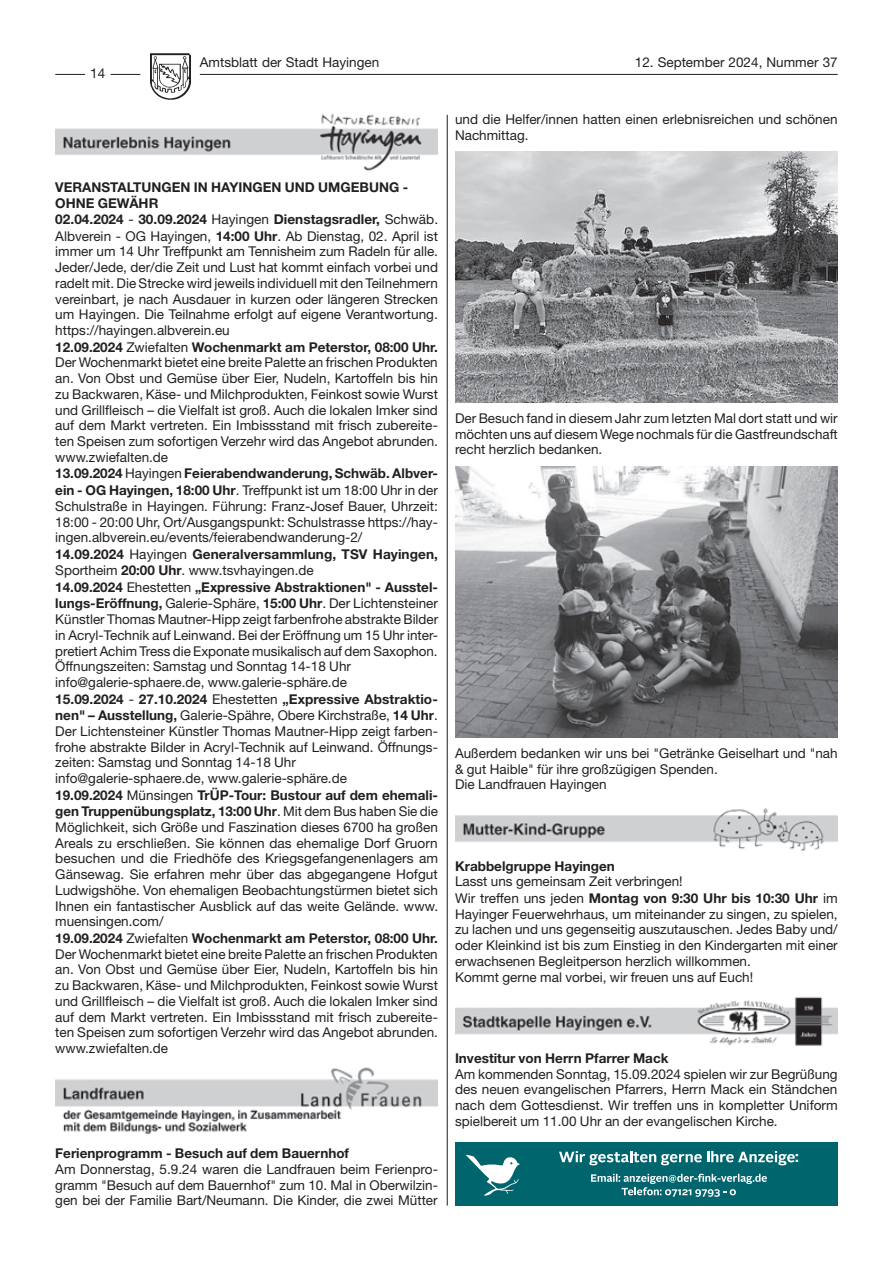
<style>
.page{position:relative;width:893px;height:1263px;background:#fff}
.page>*{position:absolute;margin:0;border:0;box-sizing:border-box;transform-origin:0 0}
.t1{font:700 15px "Alright Web";color:#fff}
.t2{font:13.5px/15.9px "Helvetica Neue LT Std";color:#231f20}
.t3{font:700 13.5px "Helvetica Neue LT Std";color:#231f20}
.s1{font-weight:700}
</style>
<div class="page">
<img style="left:150px;top:53px;width:40px;height:47px">
<svg style="left:111px;top:74px;width:29px;height:1px"></svg>
<hr style="left:55px;top:74px;width:30px;height:1px;background:#231f20">
<hr style="left:200px;top:74px;width:638px;height:1px;background:#231f20">
<hr style="left:447px;top:115px;width:1px;height:1090px;background:#231f20">
<img style="left:55px;top:113px;width:383px;height:58px">
<img style="left:55px;top:1067px;width:383px;height:67px">
<img style="left:455px;top:152px;width:383px;height:251px">
<img style="left:455px;top:466px;width:383px;height:272px">
<img style="left:455px;top:808px;width:383px;height:43px">
<img style="left:455px;top:997px;width:383px;height:49px">
<div style="left:455px;top:1142px;width:383px;height:63px;background:#01656d"></div>
<svg style="left:466px;top:1155px;width:54px;height:41px"></svg>
<svg style="left:559px;top:1151px;width:236px;height:14px"></svg>
<svg style="left:591px;top:1174px;width:176px;height:23px"></svg>
<p class="t2" style="left:90px;top:65px;width:17px">14</p>
<p class="t2" style="left:200px;top:54px;width:181px">Amtsblatt der Stadt Hayingen</p>
<p class="t2" style="left:635px;top:54px;width:204px">12. September 2024, Nummer 37</p>
<p class="t2" style="left:455px;top:112px;width:384px">und die Helfer/innen hatten einen erlebnisreichen und schönen<br>Nachmittag.</p>
<p class="t2" style="left:55px;top:179px;width:384px"><span class="s1">VERANSTALTUNGEN IN HAYINGEN UND UMGEBUNG - OHNE GEWÄHR<br>02.04.2024</span> - <span class="s1">30.09.2024</span> Hayingen <span class="s1">Dienstagsradler,</span> Schwäb.<br>Albverein - OG Hayingen, <span class="s1">14:00 Uhr</span>. Ab Dienstag, 02. April ist immer um 14 Uhr Treffpunkt am Tennisheim zum Radeln für alle.<br>Jeder/Jede, der/die Zeit und Lust hat kommt einfach vorbei und radelt mit. Die Strecke wird jeweils individuell mit den Teilnehmern vereinbart, je nach Ausdauer in kurzen oder längeren Strecken um Hayingen. Die Teilnahme erfolgt auf eigene Verantwortung. https://hayingen.albverein.eu<br><span class="s1">12.09.2024</span> Zwiefalten <span class="s1">Wochenmarkt am Peterstor, 08:00 Uhr.<br></span>Der Wochenmarkt bietet eine breite Palette an frischen Produkten an. Von Obst und Gemüse über Eier, Nudeln, Kartoffeln bis hin zu Backwaren, Käse- und Milchprodukten, Feinkost sowie Wurst und Grillfleisch – die Vielfalt ist groß. Auch die lokalen Imker sind auf dem Markt vertreten. Ein Imbissstand mit frisch zubereite&shy;ten Speisen zum sofortigen Verzehr wird das Angebot abrunden. www.zwiefalten.de<br><span class="s1">13.09.2024</span> Hayingen <span class="s1">Feierabendwanderung, Schwäb. Albver&shy;ein - OG Hayingen, 18:00 Uhr</span>. Treffpunkt ist um 18:00 Uhr in der Schulstraße in Hayingen. Führung: Franz-Josef Bauer, Uhrzeit:<br>18:00 - 20:00 Uhr, Ort/Ausgangspunkt: Schulstrasse https://hay&shy;ingen.albverein.eu/events/feierabendwanderung-2/<br><span class="s1">14.09.2024</span> Hayingen <span class="s1">Generalversammlung, TSV Hayingen, </span>Sportheim <span class="s1">20:00 Uhr</span>. www.tsvhayingen.de<br><span class="s1">14.09.2024</span> Ehestetten <span class="s1">„Expressive Abstraktionen" - Ausstel&shy;lungs-Eröffnung,</span> Galerie-Sphäre, <span class="s1">15:00 Uhr</span>. Der Lichtensteiner Künstler Thomas Mautner-Hipp zeigt farbenfrohe abstrakte Bilder in Acryl-Technik auf Leinwand. Bei der Eröffnung um 15 Uhr inter&shy;pretiert Achim Tress die Exponate musikalisch auf dem Saxophon.<br>Öffnungszeiten: Samstag und Sonntag 14-18 Uhr info@galerie-sphaere.de, www.galerie-sphäre.de<br><span class="s1">15.09.2024</span> - <span class="s1">27.10.2024</span> Ehestetten <span class="s1">„Expressive Abstraktio&shy;nen" – Ausstellung,</span> Galerie-Spähre, Obere Kirchstraße, <span class="s1">14 Uhr</span>.<br>Der Lichtensteiner Künstler Thomas Mautner-Hipp zeigt farben&shy;frohe abstrakte Bilder in Acryl-Technik auf Leinwand. Öffnungs&shy;zeiten: Samstag und Sonntag 14-18 Uhr info@galerie-sphaere.de, www.galerie-sphäre.de<br><span class="s1">19.09.2024</span> Münsingen <span class="s1">TrÜP-Tour: Bustour auf dem ehemali&shy;gen Truppenübungsplatz, 13:00 Uhr</span>. Mit dem Bus haben Sie die Möglichkeit, sich Größe und Faszination dieses 6700 ha großen Areals zu erschließen. Sie können das ehemalige Dorf Gruorn besuchen und die Friedhöfe des Kriegsgefangenenlagers am Gänsewag. Sie erfahren mehr über das abgegangene Hofgut Ludwigshöhe. Von ehemaligen Beobachtungstürmen bietet sich Ihnen ein fantastischer Ausblick auf das weite Gelände. www. muensingen.com/<br><span class="s1">19.09.2024</span> Zwiefalten <span class="s1">Wochenmarkt am Peterstor, 08:00 Uhr.<br></span>Der Wochenmarkt bietet eine breite Palette an frischen Produkten an. Von Obst und Gemüse über Eier, Nudeln, Kartoffeln bis hin zu Backwaren, Käse- und Milchprodukten, Feinkost sowie Wurst und Grillfleisch – die Vielfalt ist groß. Auch die lokalen Imker sind auf dem Markt vertreten. Ein Imbissstand mit frisch zubereite&shy;ten Speisen zum sofortigen Verzehr wird das Angebot abrunden. www.zwiefalten.de</p>
<p class="t3" style="left:55px;top:1145px;width:295px">Ferienprogramm - Besuch auf dem Bauernhof</p>
<p class="t2" style="left:55px;top:1161px;width:384px;text-align:justify">Am Donnerstag, 5.9.24 waren die Landfrauen beim Ferienpro&shy;gramm "Besuch auf dem Bauernhof" zum 10. Mal in Oberwilzin&shy;gen bei der Familie Bart/Neumann. Die Kinder, die zwei Mütter</p>
<p class="t2" style="left:455px;top:410px;width:384px;text-align:justify">Der Besuch fand in diesem Jahr zum letzten Mal dort statt und wir möchten uns auf diesem Wege nochmals für die Gastfreundschaft recht herzlich bedanken.</p>
<p class="t2" style="left:455px;top:745px;width:384px">Außerdem bedanken wir uns bei "Getränke Geiselhart und "nah &amp; gut Haible" für ihre großzügigen Spenden.<br>Die Landfrauen Hayingen</p>
<p class="t3" style="left:455px;top:857px;width:161px">Krabbelgruppe Hayingen</p>
<p class="t2" style="left:455px;top:873px;width:384px">Lasst uns gemeinsam Zeit verbringen!<br>Wir treffen uns jeden <span class="s1">Montag von 9:30 Uhr bis 10:30 Uhr</span> im Hayinger Feuerwehrhaus, um miteinander zu singen, zu spielen, zu lachen und uns gegenseitig auszutauschen. Jedes Baby und/ oder Kleinkind ist bis zum Einstieg in den Kindergarten mit einer erwachsenen Begleitperson herzlich willkommen.<br>Kommt gerne mal vorbei, wir freuen uns auf Euch!</p>
<p class="t3" style="left:455px;top:1049px;width:215px">Investitur von Herrn Pfarrer Mack</p>
<p class="t2" style="left:455px;top:1066px;width:384px;text-align:justify">Am kommenden Sonntag, 15.09.2024 spielen wir zur Begrüßung des neuen evangelischen Pfarrers, Herrn Mack ein Ständchen nach dem Gottesdienst. Wir treffen uns in kompletter Uniform spielbereit um 11.00 Uhr an der evangelischen Kirche.</p>
<p class="t1" style="left:795px;top:1149px;width:5px">:</p>
</div>
